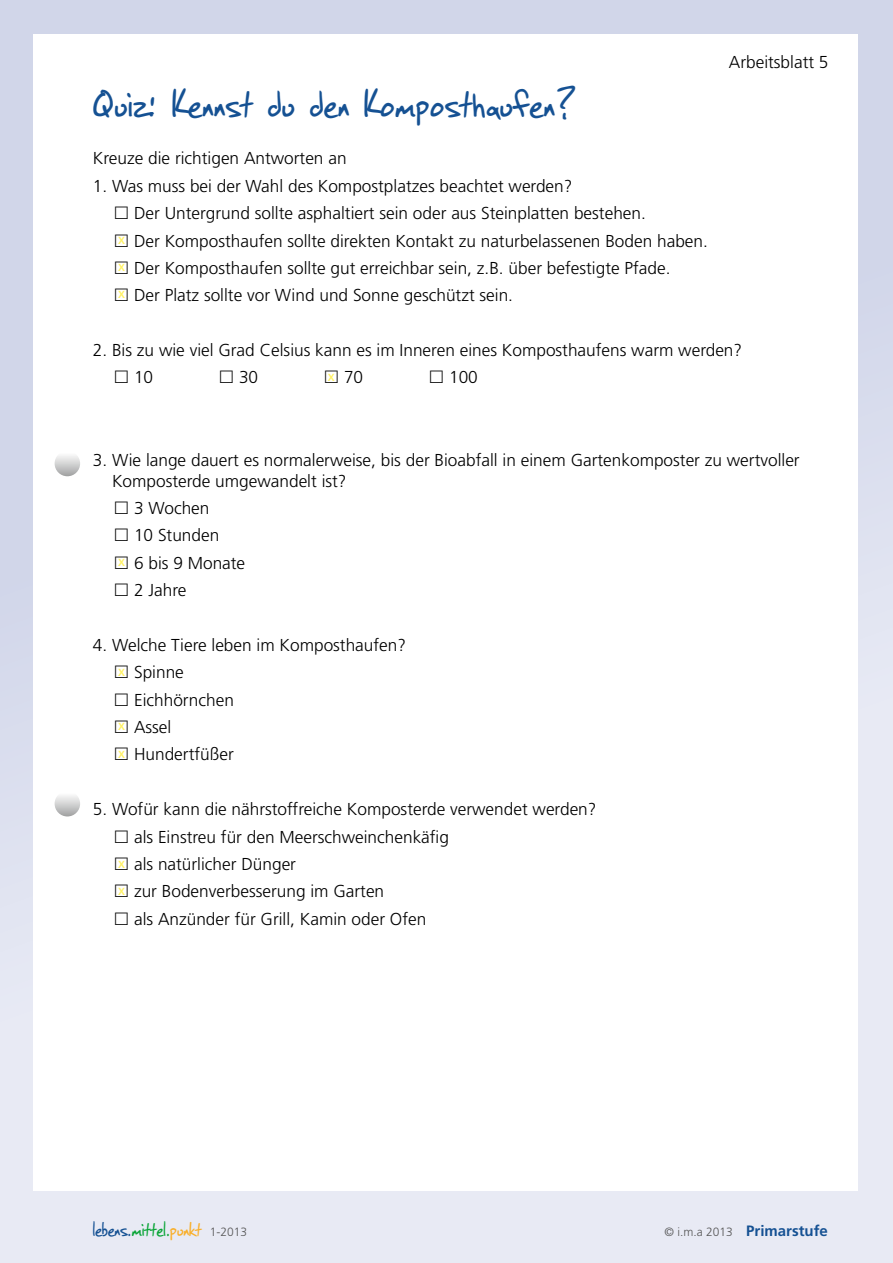
<style>
.page{position:relative;width:893px;height:1263px;background:#fff}
.page>*{position:absolute;margin:0;border:0;box-sizing:border-box;transform-origin:0 0}
.t1{font:45px "SF Grunge Sans";letter-spacing:.02em;color:#155193}
.t2{font:22.5px "SF Grunge Sans";letter-spacing:.01em;color:#155193}
.t3{font:300 17.25px/27.5px "Frutiger";color:#000}
.t4{font:700 15px "Frutiger";color:#155193}
.t5{font:700 10.35px "Frutiger";color:#fff264}
.s1{color:#0aa537}
.s2{color:#f9af2a}
.s3{font-family:"Frutiger";font-weight:300;font-size:12px;color:#565656}
.s4{font-weight:300;font-size:12px;color:#565656}
</style>
<div class="page">
<div style="left:0;top:0;width:893px;height:1263px;background:linear-gradient(to bottom,#cdd2e7,#ecedf6)"></div>
<div style="left:33px;top:34px;width:825px;height:1157px;background:#fff"></div>
<svg style="left:55px;top:451px;width:25px;height:25px"></svg>
<svg style="left:55px;top:791px;width:25px;height:25px"></svg>
<p class="t3" style="left:729px;top:49px;width:101px">Arbeitsblatt 5</p>
<h1 class="t1" style="left:93px;top:75px;width:486px">Quiz: Kennst du den Komposthaufen?</h1>
<p class="t3" style="left:93px;top:145px;width:255px">Kreuze die richtigen Antworten an</p>
<p class="t3" style="left:134px;top:172px;width:575px;text-indent:-41px">1. Was muss bei der Wahl des Kompostplatzes beachtet werden?<br>Der Untergrund sollte asphaltiert sein oder aus Steinplatten bestehen.<br>Der Komposthaufen sollte direkten Kontakt zu naturbelassenen Boden haben.<br>Der Komposthaufen sollte gut erreichbar sein, z.B. über befestigte Pfade.<br>Der Platz sollte vor Wind und Sonne geschützt sein.</p>
<p class="t3" style="left:134px;top:336px;width:610px;text-indent:-41px">2. Bis zu wie viel Grad Celsius kann es im Inneren eines Komposthaufens warm werden?<br>10</p>
<p class="t5" style="left:118px;top:234px;width:8px">X</p>
<p class="t5" style="left:118px;top:261px;width:8px">X</p>
<p class="t5" style="left:118px;top:289px;width:8px">X</p>
<p class="t3" style="left:239px;top:364px;width:21px">30</p>
<p class="t3" style="left:344px;top:364px;width:21px">70</p>
<p class="t3" style="left:449px;top:364px;width:30px">100</p>
<p class="t5" style="left:328px;top:371px;width:8px">X</p>
<p class="t3" style="left:112px;top:449px;width:689px;line-height:21px;text-indent:-19px">3. Wie lange dauert es normalerweise, bis der Bioabfall in einem Gartenkomposter zu wertvoller<br>Komposterde umgewandelt ist?</p>
<p class="t3" style="left:134px;top:494px;width:113px">3 Wochen<br>10 Stunden<br>6 bis 9 Monate<br>2 Jahre</p>
<p class="t5" style="left:118px;top:557px;width:8px">X</p>
<p class="t3" style="left:134px;top:631px;width:274px;text-indent:-41px">4. Welche Tiere leben im Komposthaufen?<br>Spinne<br>Eichhörnchen<br>Assel<br>Hundertfüßer</p>
<p class="t5" style="left:118px;top:666px;width:8px">X</p>
<p class="t5" style="left:118px;top:720px;width:8px">X</p>
<p class="t5" style="left:118px;top:748px;width:8px">X</p>
<p class="t3" style="left:134px;top:795px;width:464px;text-indent:-41px">5. Wofür kann die nährstoffreiche Komposterde verwendet werden? als Einstreu für den Meerschweinchenkäfig<br>als natürlicher Dünger<br>zur Bodenverbesserung im Garten<br>als Anzünder für Grill, Kamin oder Ofen</p>
<p class="t5" style="left:118px;top:858px;width:8px">X</p>
<p class="t5" style="left:118px;top:885px;width:8px">X</p>
<h2 class="t2" style="left:93px;top:1214px;width:156px">lebens.<span class="s1">mittel.</span><span class="s2">punkt</span> <span class="s3">1-2013</span></h2>
<p class="t4" style="left:665px;top:1222px;width:165px"><span class="s4">© i.m.a 2013</span> Primarstufe</p>
</div>
